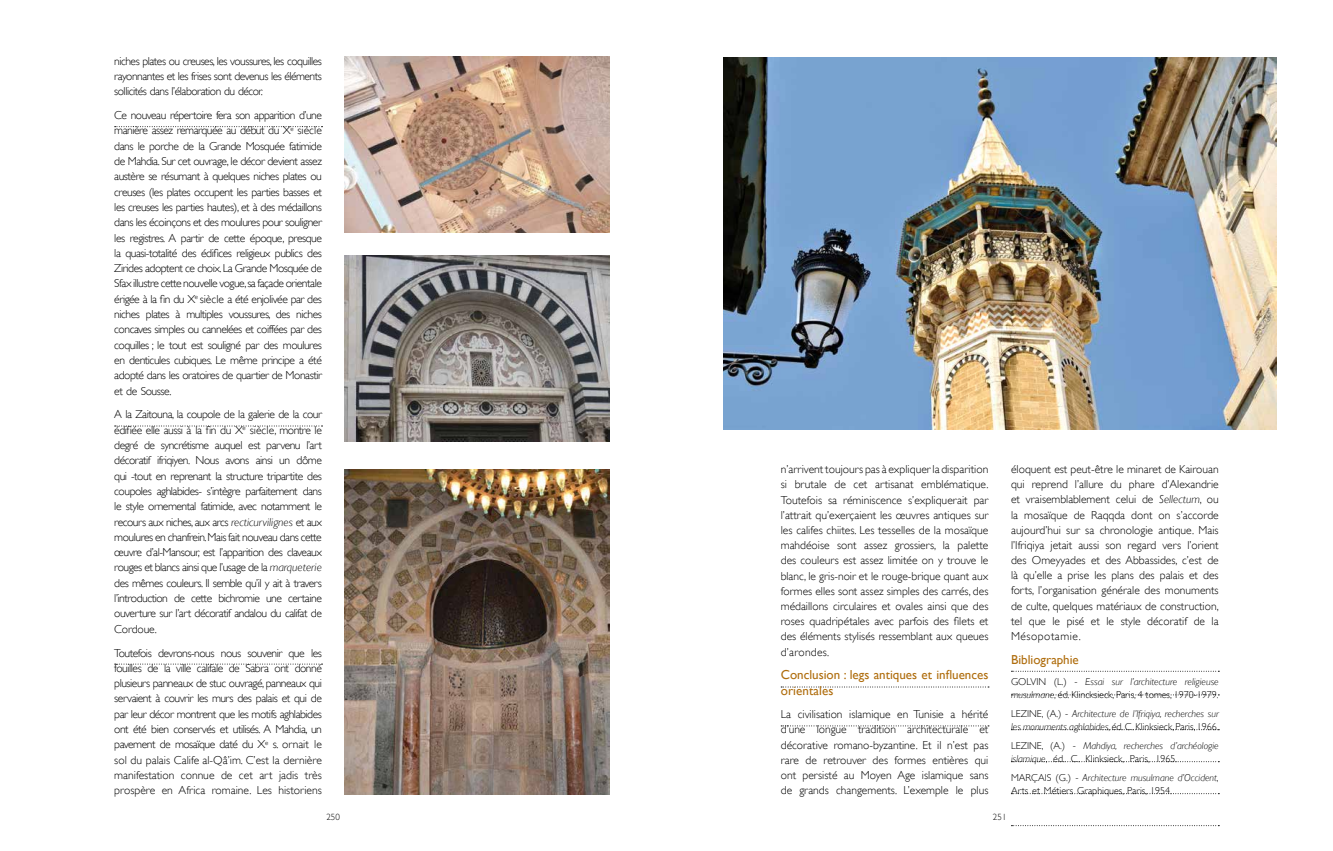
<style>
.page{position:relative;width:1333px;height:851px;background:#fff}
.page>*{position:absolute;margin:0;border:0;box-sizing:border-box;transform-origin:0 0}
.t1{font:13px/15.2px "Gill Sans";color:#af6d0d}
.t2{font:300 11.5px/15.3px "Gill Sans";color:#000;text-align:justify}
.t3{font:300 10px/13.1px "Gill Sans";color:#000}
.t4{font:italic 300 10px/13.1px "Gill Sans";color:#000}
.t5{font:300 9px "Gill Sans";color:#000}
.s1{font-style:italic}
.s2{font-style:normal}
</style>
<div class="page">
<svg style="left:115px;top:126px;width:207px;height:1px"></svg>
<svg style="left:115px;top:425px;width:207px;height:1px"></svg>
<svg style="left:115px;top:663px;width:207px;height:1px"></svg>
<svg style="left:781px;top:686px;width:207px;height:1px"></svg>
<svg style="left:781px;top:725px;width:207px;height:1px"></svg>
<img style="left:344px;top:469px;width:265px;height:325px">
<img style="left:344px;top:57px;width:265px;height:175px">
<svg style="left:1011px;top:670px;width:208px;height:1px"></svg>
<svg style="left:1011px;top:694px;width:208px;height:1px"></svg>
<svg style="left:1011px;top:729px;width:208px;height:1px"></svg>
<svg style="left:1011px;top:761px;width:208px;height:1px"></svg>
<svg style="left:1011px;top:793px;width:208px;height:1px"></svg>
<svg style="left:1011px;top:825px;width:208px;height:1px"></svg>
<img style="left:344px;top:256px;width:265px;height:185px">
<img style="left:723px;top:57px;width:553px;height:372px">
<p class="t2" style="left:114px;top:53px;width:209px">niches plates ou creuses, les voussures, les coquilles rayonnantes et les frises sont devenus les éléments sollicités dans l’élaboration du décor.</p>
<p class="t2" style="left:114px;top:108px;width:209px">Ce nouveau répertoire fera son apparition d’une manière assez remarquée au début du X<sup>e</sup> siècle dans le porche de la Grande Mosquée fatimide de Mahdia. Sur cet ouvrage, le décor devient assez austère se résumant à quelques niches plates ou creuses (les plates occupent les parties basses et les creuses les parties hautes), et à des médaillons dans les écoinçons et des moulures pour souligner les registres. A partir de cette époque, presque la quasi-totalité des édifices religieux publics des Zirides adoptent ce choix. La Grande Mosquée de Sfax illustre cette nouvelle vogue,sa façade orientale érigée à la fin du X<sup>e</sup> siècle a été enjolivée par des niches plates à multiples voussures, des niches concaves simples ou cannelées et coiffées par des coquilles ; le tout est souligné par des moulures en denticules cubiques. Le même principe a été adopté dans les oratoires de quartier de Monastir et de Sousse.</p>
<p class="t2" style="left:114px;top:407px;width:209px">A la Zaitouna, la coupole de la galerie de la cour édifiée elle aussi à la fin du X<sup>e</sup> siècle, montre le degré de syncrétisme auquel est parvenu l’art décoratif ifriqiyen. Nous avons ainsi un dôme qui -tout en reprenant la structure tripartite des coupoles aghlabides- s’intègre parfaitement dans le style ornemental fatimide, avec notamment le recours aux niches, aux arcs <span class="s1">recticurvilignes</span> et aux moulures en chanfrein. Mais fait nouveau dans cette œuvre d’al-Mansour, est l’apparition des claveaux rouges et blancs ainsi que l’usage de la <span class="s1">marqueterie </span>des mêmes couleurs. Il semble qu’il y ait à travers l’introduction de cette bichromie une certaine ouverture sur l’art décoratif andalou du califat de Cordoue.</p>
<p class="t2" style="left:114px;top:645px;width:209px">Toutefois devrons-nous nous souvenir que les fouilles de la ville califale de Sabra ont donné plusieurs panneaux de stuc ouvragé, panneaux qui servaient à couvrir les murs des palais et qui de par leur décor montrent que les motifs aghlabides ont été bien conservés et utilisés. A Mahdia, un pavement de mosaïque daté du X<sup>e</sup> s. ornait le sol du palais Calife al-Qâ’im. C’est la dernière manifestation connue de cet art jadis très prospère en Africa romaine. Les historiens</p>
<p class="t2" style="left:780px;top:461px;width:209px">n’arrivent toujours pas à expliquer la disparition si brutale de cet artisanat emblématique.<br>Toutefois sa réminiscence s’expliquerait par l’attrait qu’exerçaient les œuvres antiques sur les califes chiites. Les tesselles de la mosaïque mahdéoise sont assez grossiers, la palette des couleurs est assez limitée on y trouve le blanc, le gris-noir et le rouge-brique quant aux formes elles sont assez simples des carrés, des médaillons circulaires et ovales ainsi que des roses quadripétales avec parfois des filets et des éléments stylisés ressemblant aux queues d’arondes.</p>
<p class="t1" style="left:780px;top:667px;width:209px">Conclusion : legs antiques et influences orientales</p>
<p class="t2" style="left:780px;top:706px;width:209px">La civilisation islamique en Tunisie a hérité d’une longue tradition architecturale et décorative romano-byzantine. Et il n’est pas rare de retrouver des formes entières qui ont persisté au Moyen Age islamique sans de grands changements. L’exemple le plus</p>
<p class="t2" style="left:1011px;top:461px;width:209px">éloquent est peut-être le minaret de Kairouan qui reprend l’allure du phare d’Alexandrie et vraisemblablement celui de <span class="s1">Sellectum</span>, ou la mosaïque de Raqqda dont on s’accorde aujourd’hui sur sa chronologie antique. Mais l’Ifriqiya jetait aussi son regard vers l’orient des Omeyyades et des Abbassides, c’est de là qu’elle a prise les plans des palais et des forts, l’organisation générale des monuments de culte, quelques matériaux de construction, tel que le pisé et le style décoratif de la Mésopotamie.</p>
<p class="t1" style="left:1011px;top:651px;width:69px">Bibliographie</p>
<p class="t3" style="left:1011px;top:675px;width:209px">GOLVIN (L.) - <span class="s1">Essai sur l’architecture religieuse musulmane</span>, éd. Klincksieck, Paris, 4 tomes, 1970-1979.</p>
<p class="t4" style="left:1011px;top:707px;width:209px"><span class="s2">LEZINE, (A.) -</span> Architecture de l’Ifriqiya, recherches sur les monuments aghlabides<span class="s2">, éd. C. Klinksieck, Paris, 1966.</span></p>
<p class="t3" style="left:1011px;top:739px;width:209px">LEZINE, (A.) - <span class="s1">Mahdiya, recherches d’archéologie islamique</span>, éd. C. Klinksieck, Paris, 1965.</p>
<p class="t3" style="left:1011px;top:771px;width:209px">MARÇAIS (G.) - <span class="s1">Architecture musulmane d’Occident</span>,<br>Arts et Métiers Graphiques, Paris, 1954.</p>
<p class="t5" style="left:326px;top:811px;width:15px">250</p>
<p class="t5" style="left:992px;top:811px;width:15px">251</p>
</div>
